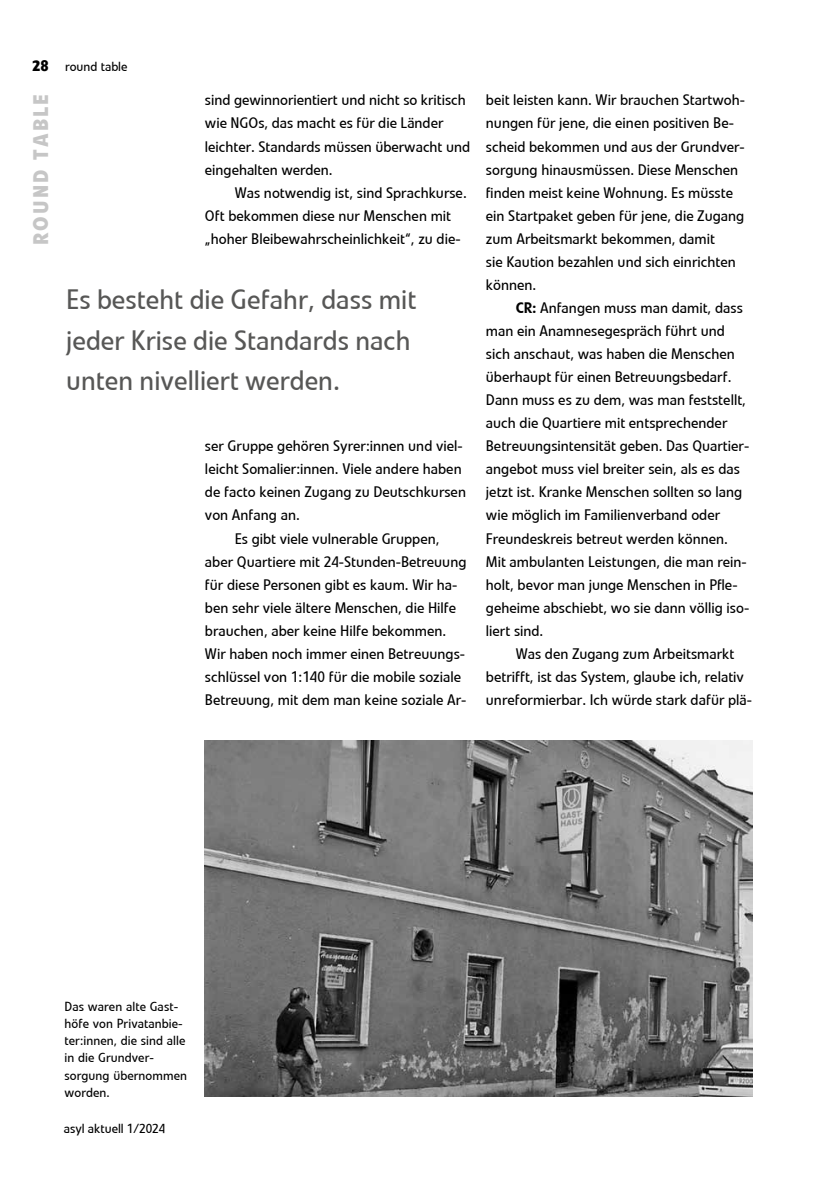
<style>
.page{position:relative;width:819px;height:1191px;background:#fff}
.page>*{position:absolute;margin:0;border:0;box-sizing:border-box;transform-origin:0 0}
.t1{font:28px/40.2px "Linotype Veto";color:#575756}
.t2{font:700 21px "Linotype Veto";letter-spacing:.1em;color:#c6c6c6}
.t3{font:15.22px/23.1px "Linotype Veto";color:#000}
.t4{font:700 15.22px "Linotype Veto";color:#000}
.t5{font:13.12px/17.2px "Linotype Veto";letter-spacing:.005em;color:#000}
.s1{font-weight:500}
</style>
<div class="page">
<img style="left:205px;top:740px;width:547px;height:356px">
<p class="t4" style="left:32px;top:56px;width:18px">28</p>
<h2 class="t2" style="left:28px;top:245px;width:152px;rotate:-90deg">ROUND TABLE</h2>
<p class="t5" style="left:65px;top:58px;width:64px">round table</p>
<p class="t3" style="left:205px;top:89px;width:267px">sind gewinnorientiert und nicht so kritisch wie NGOs, das macht es für die Länder leichter. Standards müssen überwacht und eingehalten werden.</p>
<p class="t3" style="left:205px;top:181px;width:263px;text-indent:30px">Was notwendig ist, sind Sprachkurse.<br>Oft bekommen diese nur Menschen mit „hoher Bleibewahrscheinlichkeit“, zu die-</p>
<h1 class="t1" style="left:66px;top:280px;width:352px">Es besteht die Gefahr, dass mit jeder Krise die Standards nach unten nivelliert werden.</h1>
<p class="t3" style="left:205px;top:434px;width:259px">ser Gruppe gehören Syrer:innen und viel-</p>
<p class="t3" style="left:205px;top:457px;width:258px">leicht Somalier:innen. Viele andere haben</p>
<p class="t3" style="left:205px;top:481px;width:262px">de facto keinen Zugang zu Deutschkursen</p>
<p class="t3" style="left:205px;top:504px;width:96px">von Anfang an.</p>
<p class="t3" style="left:235px;top:527px;width:206px">Es gibt viele vulnerable Gruppen,</p>
<p class="t3" style="left:205px;top:550px;width:263px">aber Quartiere mit 24-Stunden-Betreuung</p>
<p class="t3" style="left:205px;top:573px;width:254px">für diese Personen gibt es kaum. Wir ha-</p>
<p class="t3" style="left:205px;top:596px;width:253px">ben sehr viele ältere Menschen, die Hilfe</p>
<p class="t3" style="left:205px;top:619px;width:243px">brauchen, aber keine Hilfe bekommen.</p>
<p class="t3" style="left:205px;top:642px;width:261px">Wir haben noch immer einen Betreuungs-</p>
<p class="t3" style="left:205px;top:665px;width:258px">schlüssel von 1:140 für die mobile soziale</p>
<p class="t3" style="left:205px;top:688px;width:263px">Betreuung, mit dem man keine soziale Ar-</p>
<p class="t3" style="left:486px;top:89px;width:261px">beit leisten kann. Wir brauchen Startwoh&shy;nungen für jene, die einen positiven Be&shy;scheid bekommen und aus der Grundver&shy;sorgung hinausmüssen. Diese Menschen finden meist keine Wohnung. Es müsste ein Startpaket geben für jene, die Zugang zum Arbeitsmarkt bekommen, damit<br>sie Kaution bezahlen und sich einrichten können.</p>
<p class="t3" style="left:486px;top:296px;width:265px;text-indent:30px"><span class="s1">CR:</span> Anfangen muss man damit, dass man ein Anamnesegespräch führt und sich anschaut, was haben die Menschen überhaupt für einen Betreuungsbedarf.<br>Dann muss es zu dem, was man feststellt, auch die Quartiere mit entsprechender Betreuungsintensität geben. Das Quartier&shy;angebot muss viel breiter sein, als es das jetzt ist. Kranke Menschen sollten so lang wie möglich im Familienverband oder Freundeskreis betreut werden können.<br>Mit ambulanten Leistungen, die man rein&shy;holt, bevor man junge Menschen in Pfle&shy;geheime abschiebt, wo sie dann völlig iso&shy;liert sind.</p>
<p class="t3" style="left:486px;top:642px;width:268px;text-indent:30px">Was den Zugang zum Arbeitsmarkt betrifft, ist das System, glaube ich, relativ unreformierbar. Ich würde stark dafür plä-</p>
<p class="t5" style="left:64px;top:998px;width:124px">Das waren alte Gast&shy;höfe von Privatanbie&shy;ter:innen, die sind alle in die Grundver&shy;sorgung übernommen worden.</p>
<p class="t5" style="left:64px;top:1120px;width:103px">asyl aktuell 1/2024</p>
</div>
